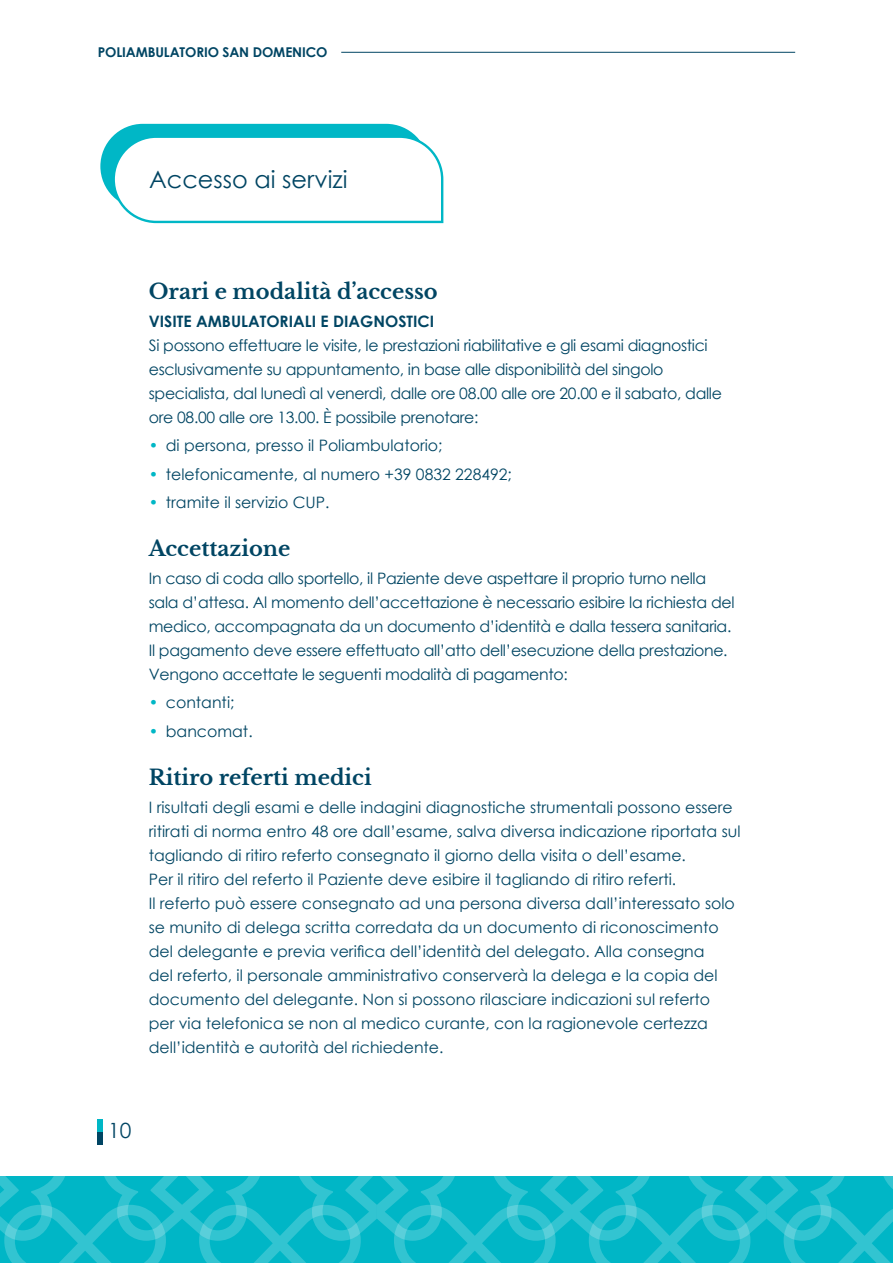
<style>
.page{position:relative;width:893px;height:1263px;background:#fff}
.page>*{position:absolute;margin:0;border:0;box-sizing:border-box;transform-origin:0 0}
.t1{font:24px "Century Gothic";color:#004563}
.t2{font:700 21px "Libre Baskerville";color:#004563}
.t3{font:21px "Century Gothic";color:#004563}
.t4{font:15.75px/24px "Century Gothic";color:#004563}
.t5{font:15.75px/24px "Century Gothic";letter-spacing:-.02em;color:#004563}
.t6{font:700 15.75px "Century Gothic";color:#004563}
.t7{font:700 13.5px "Century Gothic";letter-spacing:-.01em;color:#004563}
.s1{color:#00b7c6}
</style>
<div class="page">
<svg style="left:0;top:1176px;width:893px;height:87px;background:#13bbca"></svg>
<hr style="left:341px;top:52px;width:454px;height:1px;background:#004563">
<div style="left:98px;top:1132px;width:5px;height:12px;background:#004563"></div>
<div style="left:98px;top:1119px;width:5px;height:13px;background:#00b7c6"></div>
<svg style="left:100px;top:124px;width:344px;height:100px"></svg>
<p class="t7" style="left:98px;top:42px;width:231px">POLIAMBULATORIO SAN DOMENICO</p>
<h1 class="t1" style="left:149px;top:163px;width:200px">Accesso ai servizi</h1>
<h2 class="t2" style="left:149px;top:279px;width:290px">Orari e modalità d’accesso</h2>
<p class="t6" style="left:149px;top:309px;width:287px">VISITE AMBULATORIALI E DIAGNOSTICI</p>
<p class="t5" style="left:149px;top:333px;width:575px">Si possono effettuare le visite, le prestazioni riabilitative e gli esami diagnostici esclusivamente su appuntamento, in base alle disponibilità del singolo specialista, dal lunedì al venerdì, dalle ore 08.00 alle ore 20.00 e il sabato, dalle ore 08.00 alle ore 13.00. È possibile prenotare:</p>
<p class="t4" style="left:149px;top:433px;width:295px"><span class="s1">•</span> di persona, presso il Poliambulatorio;</p>
<p class="t4" style="left:149px;top:462px;width:365px"><span class="s1">•</span> telefonicamente, al numero +39 0832 228492;</p>
<p class="t4" style="left:149px;top:490px;width:182px"><span class="s1">•</span> tramite il servizio CUP.</p>
<h2 class="t2" style="left:149px;top:536px;width:143px">Accettazione</h2>
<p class="t5" style="left:149px;top:566px;width:587px">In caso di coda allo sportello, il Paziente deve aspettare il proprio turno nella sala d’attesa. Al momento dell’accettazione è necessario esibire la richiesta del medico, accompagnata da un documento d’identità e dalla tessera sanitaria.<br>Il pagamento deve essere effettuato all’atto dell’esecuzione della prestazione.<br>Vengono accettate le seguenti modalità di pagamento:</p>
<p class="t4" style="left:149px;top:690px;width:87px"><span class="s1">•</span> contanti;</p>
<p class="t4" style="left:149px;top:719px;width:105px"><span class="s1">•</span> bancomat.</p>
<h2 class="t2" style="left:149px;top:764px;width:224px">Ritiro referti medici</h2>
<p class="t4" style="left:149px;top:795px;width:593px">I risultati degli esami e delle indagini diagnostiche strumentali possono essere ritirati di norma entro 48 ore dall’esame, salva diversa indicazione riportata sul tagliando di ritiro referto consegnato il giorno della visita o dell’esame.<br>Per il ritiro del referto il Paziente deve esibire il tagliando di ritiro referti.<br>Il referto può essere consegnato ad una persona diversa dall’interessato solo se munito di delega scritta corredata da un documento di riconoscimento del delegante e previa verifica dell’identità del delegato. Alla consegna<br>del referto, il personale amministrativo conserverà la delega e la copia del documento del delegante. Non si possono rilasciare indicazioni sul referto<br>per via telefonica se non al medico curante, con la ragionevole certezza dell’identità e autorità del richiedente.</p>
<h2 class="t3" style="left:108px;top:1116px;width:25px">10</h2>
</div>
